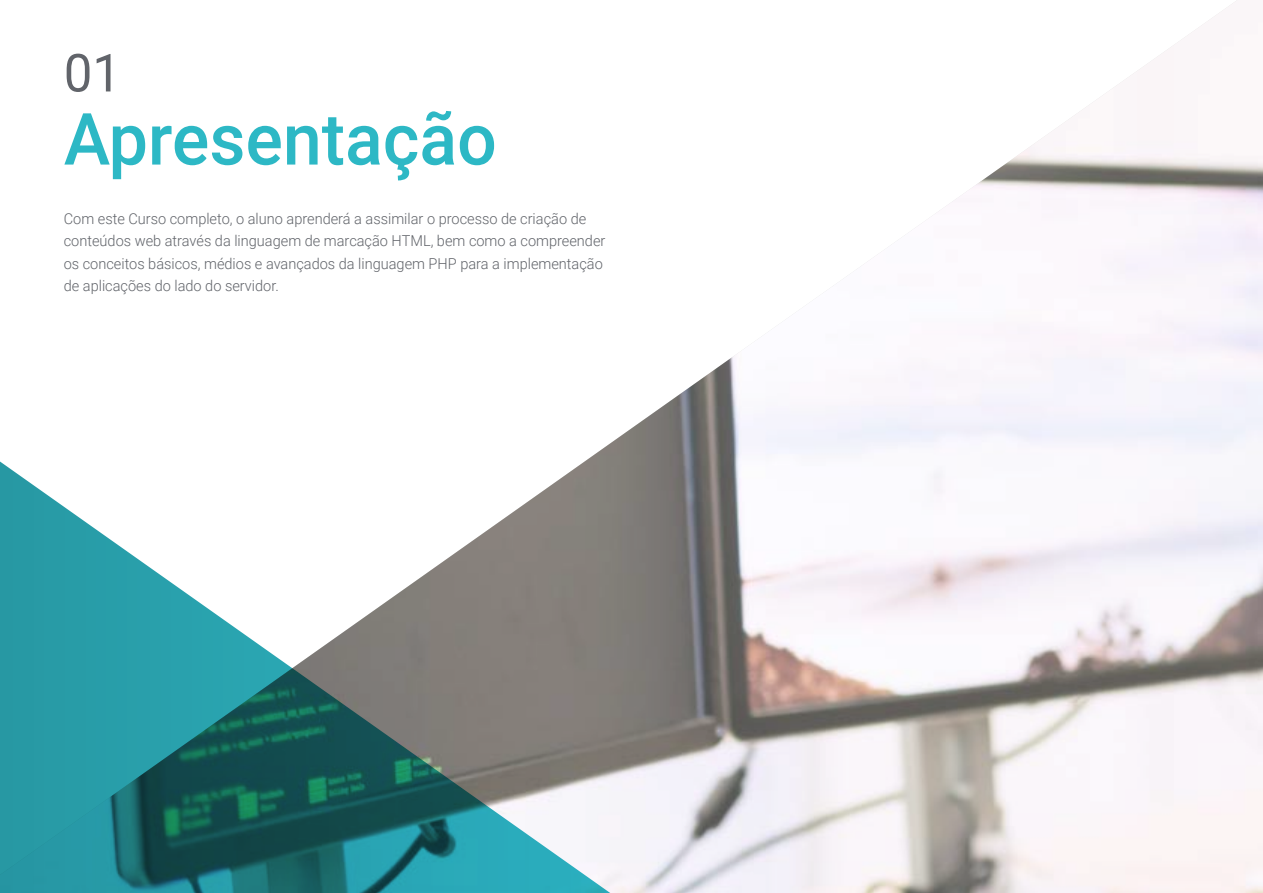
<style>
.page{position:relative;width:1263px;height:893px;background:#fff}
.page>*{position:absolute;margin:0;border:0;box-sizing:border-box;transform-origin:0 0}
.t1{font:500 72px "Roboto";color:#2db8c5}
.t2{font:52.5px "Roboto";color:#61646a}
.t3{font:300 15px/22.5px "Roboto";color:#61646a}
</style>
<div class="page">
<img style="left:606px;top:0;width:657px;height:893px">
<svg style="left:0;top:446px;width:640px;height:447px"></svg>
<h2 class="t2" style="left:64px;top:36px;width:59px">01</h2>
<h1 class="t1" style="left:64px;top:89px;width:435px">Apresentação</h1>
<p class="t3" style="left:64px;top:207px;width:543px">Com este Curso completo, o aluno aprenderá a assimilar o processo de criação de conteúdos web através da linguagem de marcação HTML, bem como a compreender os conceitos básicos, médios e avançados da linguagem PHP para a implementação de aplicações do lado do servidor.</p>
</div>
